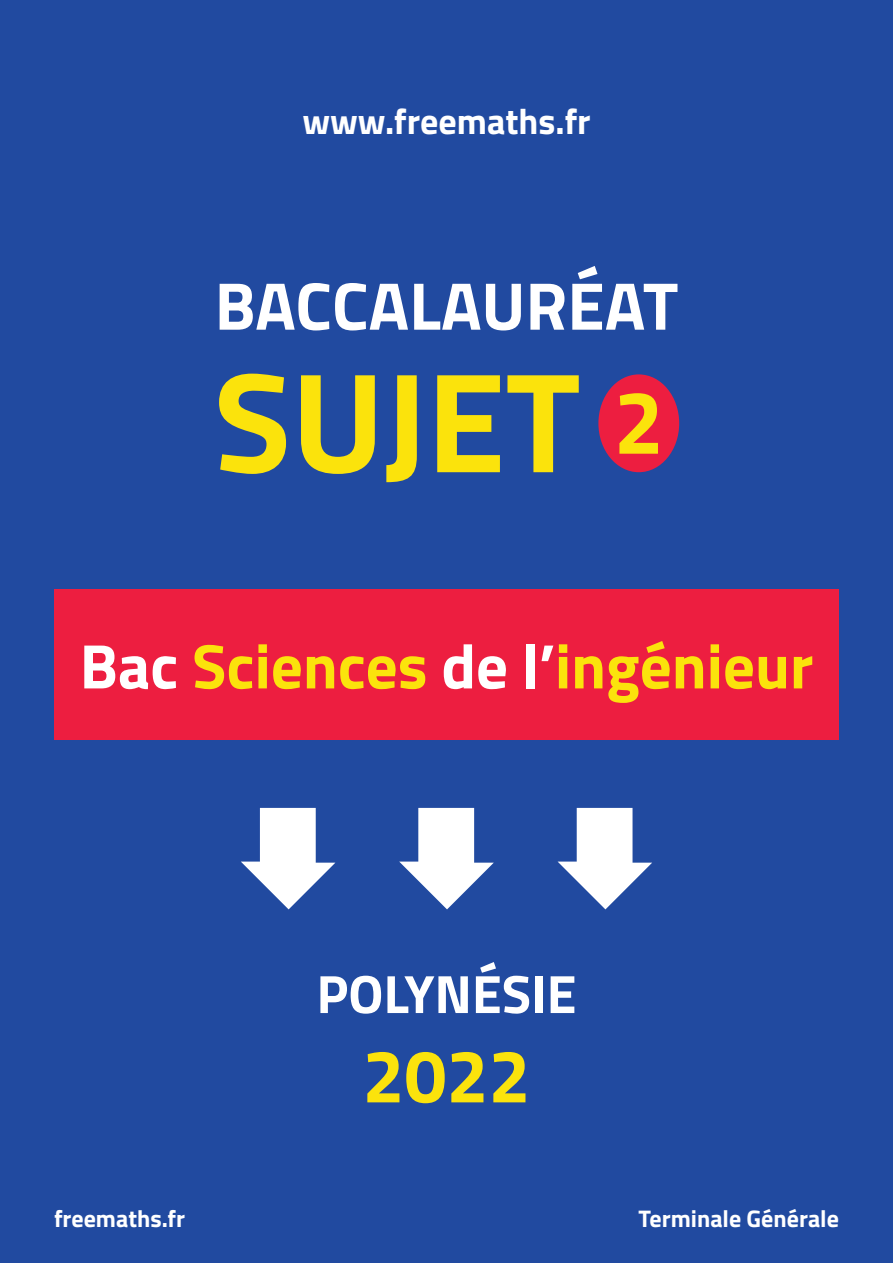
<style>
.page{position:relative;width:893px;height:1263px;background:#214aa0}
.page>*{position:absolute;margin:0;border:0;box-sizing:border-box;transform-origin:0 0}
.t1{font:700 142.5px "Titillium";color:#fbe30c}
.t2{font:700 75px "Titillium";color:#fbe30c}
.t3{font:700 67.5px "Titillium";color:#fff}
.t4{font:700 63px "Titillium";color:#fbe30c}
.t5{font:700 54px "Titillium";color:#fff}
.t6{font:700 36px "Titillium";color:#fff}
.t7{font:700 24px "Titillium";color:#fff}
.s1{font-size:90px}
.s2{color:#fff}
</style>
<div class="page">
<div style="left:598px;top:374px;width:81px;height:98px;background:#ed1e40;border-radius:50%"></div>
<svg style="left:241px;top:808px;width:94px;height:101px"></svg>
<svg style="left:399px;top:808px;width:95px;height:101px"></svg>
<svg style="left:558px;top:808px;width:94px;height:101px"></svg>
<div style="left:54px;top:589px;width:785px;height:151px;background:#ed1e40"></div>
<h3 class="t6" style="left:302px;top:94px;width:290px">www.freemaths.fr</h3>
<h3 class="t3" style="left:215px;top:254px;width:465px">BACCALAURÉAT</h3>
<h1 class="t1" style="left:214px;top:313px;width:452px">SUJET <span class="s1">2</span></h1>
<h3 class="t4" style="left:80px;top:618px;width:735px"><span class="s2">Bac</span> Sciences <span class="s2">de l’</span>ingénieur</h3>
<p class="t5" style="left:316px;top:953px;width:262px">POLYNÉSIE</p>
<h2 class="t2" style="left:362px;top:1019px;width:169px">2022</h2>
<p class="t7" style="left:54px;top:1200px;width:133px">freemaths.fr</p>
<p class="t7" style="left:639px;top:1200px;width:202px">Terminale Générale</p>
</div>
